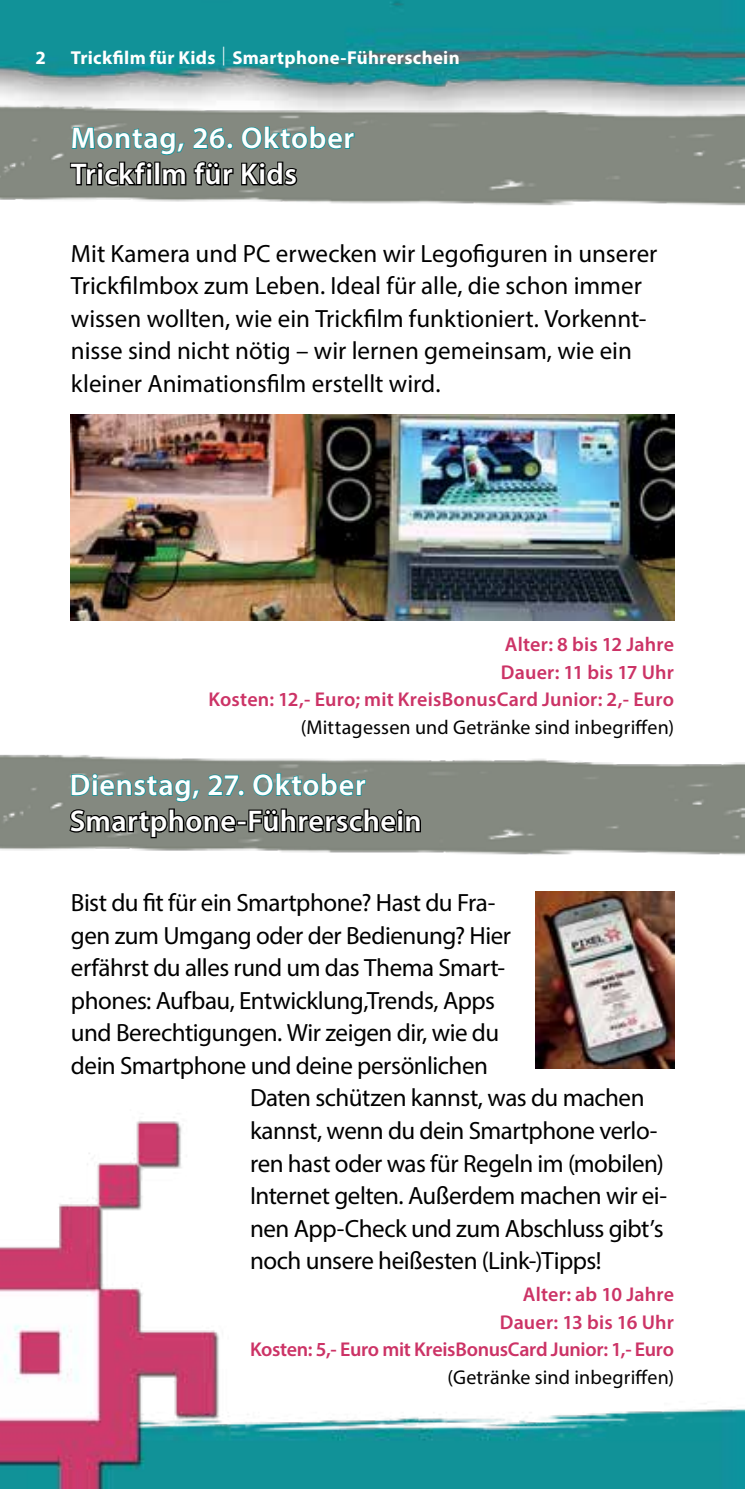
<style>
.page{position:relative;width:745px;height:1489px;background:#fff}
.page>*{position:absolute;margin:0;border:0;box-sizing:border-box;transform-origin:0 0}
.t1{font:600 30px/36px "Myriad Pro";letter-spacing:.015em;color:#fff}
.t2{font:25px/32.5px "Myriad Pro";letter-spacing:-.015em;color:#000}
.t3{font:600 20px/27.5px "Myriad Pro";letter-spacing:.01em;color:#c36;text-align:right}
.t4{font:600 20px/27.5px "Myriad Pro";letter-spacing:-.015em;color:#c36;text-align:right}
.t5{font:20px "Myriad Pro";letter-spacing:.01em;color:#000}
.t6{font:700 18.75px "Myriad Pro";letter-spacing:.015em;color:#fff}
</style>
<div class="page">
<img style="left:0;top:0;width:744px;height:1488px">
<img style="left:0;top:101px;width:744px;height:108px">
<img style="left:0;top:751px;width:744px;height:108px">
<img style="left:71px;top:414px;width:602px;height:206px">
<img style="left:535px;top:891px;width:138px;height:177px">
<svg style="left:69px;top:104px;width:286px;height:141px"></svg>
<div style="left:238px;top:789px;width:6px;height:7px;border:2px solid #10939b;border-radius:50%"></div>
<svg style="left:67px;top:772px;width:173px;height:120px"></svg>
<div style="left:236px;top:820px;width:11px;height:5px;border:2px solid #000"></div>
<svg style="left:247px;top:755px;width:175px;height:125px"></svg>
<svg style="left:223px;top:46px;width:1px;height:19px"></svg>
<p class="t6" style="left:35px;top:45px;width:12px">2</p>
<p class="t6" style="left:71px;top:45px;width:390px">Trickfilm für Kids Smartphone-Führerschein</p>
<p class="t1" style="left:71px;top:119px;width:285px">Montag, 26. Oktober<br>Trickfilm für Kids</p>
<p class="t2" style="left:71px;top:236px;width:587px">Mit Kamera und PC erwecken wir Legofiguren in unserer Trickfilmbox zum Leben. Ideal für alle, die schon immer wissen wollten, wie ein Trickfilm funktioniert. Vorkennt&shy;nisse sind nicht nötig – wir lernen gemeinsam, wie ein kleiner Animationsfilm erstellt wird.</p>
<p class="t3" style="left:208px;top:630px;width:466px">Alter: 8 bis 12 Jahre<br>Dauer: 11 bis 17 Uhr<br>Kosten: 12,- Euro; mit KreisBonusCard Junior: 2,- Euro</p>
<p class="t5" style="left:301px;top:714px;width:374px">(Mittagessen und Getränke sind inbegriffen)</p>
<p class="t1" style="left:70px;top:766px;width:353px">Dienstag, 27. Oktober<br>Smartphone-Führerschein</p>
<p class="t2" style="left:71px;top:886px;width:425px">Bist du fit für ein Smartphone? Hast du Fra-</p>
<p class="t2" style="left:71px;top:918px;width:441px">gen zum Umgang oder der Bedienung? Hier</p>
<p class="t2" style="left:71px;top:951px;width:435px">erfährst du alles rund um das Thema Smart-</p>
<p class="t2" style="left:71px;top:983px;width:425px">phones: Aufbau, Entwicklung,Trends, Apps</p>
<p class="t2" style="left:71px;top:1016px;width:429px">und Berechtigungen. Wir zeigen dir, wie du</p>
<p class="t2" style="left:71px;top:1048px;width:418px">dein Smartphone und deine persönlichen</p>
<p class="t2" style="left:250px;top:1081px;width:396px">Daten schützen kannst, was du machen</p>
<p class="t2" style="left:250px;top:1113px;width:409px">kannst, wenn du dein Smartphone verlo-</p>
<p class="t2" style="left:250px;top:1146px;width:415px">ren hast oder was für Regeln im (mobilen)</p>
<p class="t2" style="left:250px;top:1178px;width:418px">Internet gelten. Außerdem machen wir ei-</p>
<p class="t2" style="left:250px;top:1211px;width:415px">nen App-Check und zum Abschluss gibt’s</p>
<p class="t2" style="left:250px;top:1243px;width:353px">noch unsere heißesten (Link-)Tipps!</p>
<p class="t4" style="left:250px;top:1279px;width:425px">Alter: ab 10 Jahre<br>Dauer: 13 bis 16 Uhr<br>Kosten: 5,- Euro mit KreisBonusCard Junior: 1,- Euro</p>
<p class="t5" style="left:447px;top:1364px;width:228px">(Getränke sind inbegriffen)</p>
</div>
